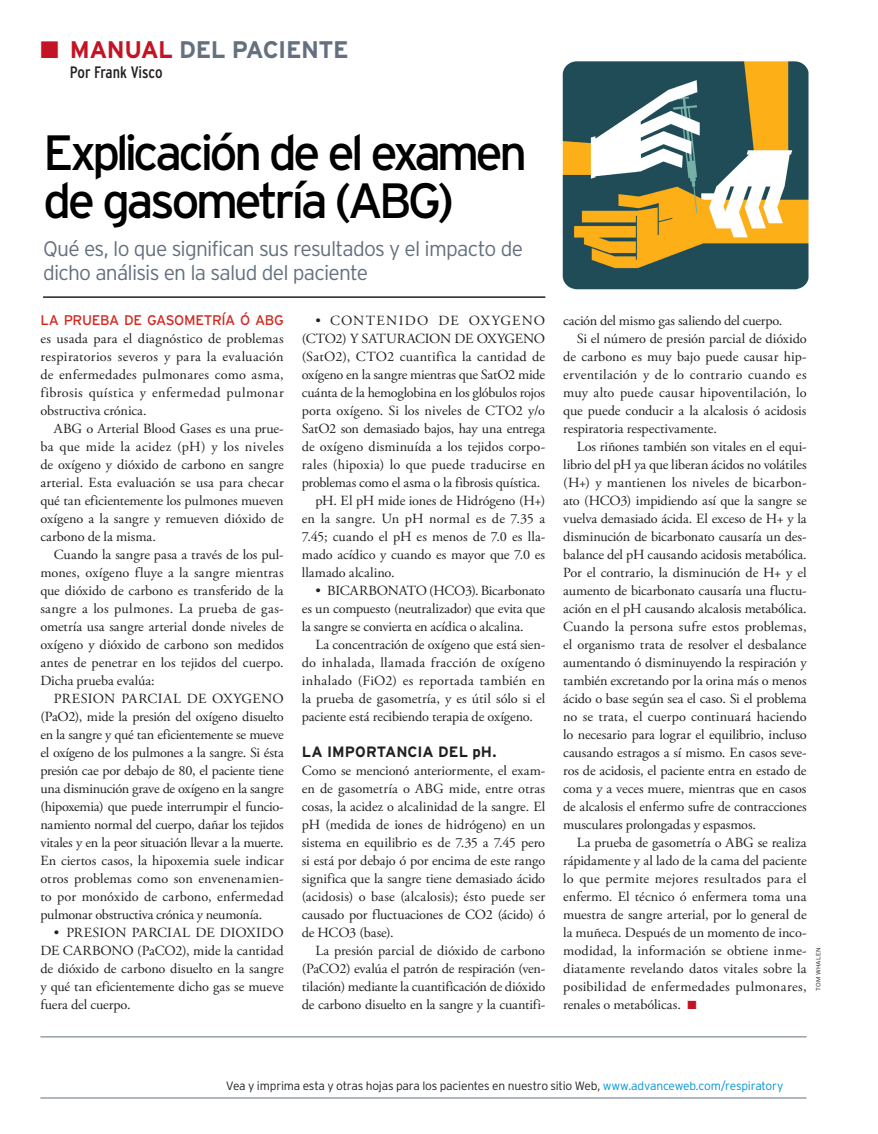
<style>
.page{position:relative;width:878px;height:1134px;background:#fff}
.page>*{position:absolute;margin:0;border:0;box-sizing:border-box;transform-origin:0 0}
.RS-departmenthead{font:49.5px/48px "Interstate";letter-spacing:-.085em;color:#000}
.t1{font:700 24px "Interstate";letter-spacing:-.02em;color:#64707e}
.RS-deptfeaturesubhea{font:300 21px/24px "Interstate";letter-spacing:-.035em;color:#64707e}
.t2{font:condensed 16.5px "Interstate";letter-spacing:-.01em;color:#231f20}
.RS-copysubhead{font:700 15px "Interstate";letter-spacing:.005em;color:#231f20}
.RS-bodycopy{font:13.95px/18px "Adobe Garamond Pro";letter-spacing:-.01em;color:#231f20;text-align:justify}
.RS-bodycopynoindent{font:13.95px/18px "Adobe Garamond Pro";letter-spacing:.02em;color:#231f20}
.RS-sidebartext{font:300 12px "Interstate";letter-spacing:-.02em;color:#231f20}
.RS-courtesy{font:300 6.15px "Interstate";color:#231f20;scale:1.11 1}
.s1{color:#c41324}
.s2{font-family:"Interstate";color:#d3271e}
.s3{color:#0094d5}
</style>
<div class="page">
<hr style="left:43px;top:296px;width:502px;height:2px;background:#231f20">
<img style="left:562px;top:61px;width:247px;height:229px">
<hr style="left:40px;top:1098px;width:766px;height:1px;background:#64707e">
<hr style="left:40px;top:1037px;width:766px;height:1px;background:#64707e">
<p class="t1" style="left:40px;top:36px;width:310px"><span class="s1">■ MANUAL</span> DEL PACIENTE</p>
<p class="t2" style="left:70px;top:63px;width:94px">Por Frank Visco</p>
<p class="RS-departmenthead" style="left:43px;top:128px;width:486px">Explicación de el examen de gasometría (ABG)</p>
<p class="RS-deptfeaturesubhea" style="left:43px;top:237px;width:481px">Qué es, lo que significan sus resultados y el impacto de dicho análisis en la salud del paciente</p>
<p class="RS-bodycopynoindent" style="left:40px;top:312px;width:245px"><span class="s2">La prueba de gasometría ó ABG<br></span>es usada para el diagnóstico de problemas respiratorios severos y para la evaluación de enfermedades pulmonares como asma, fibrosis quística y enfermedad pulmonar obstructiva crónica.</p>
<p class="RS-bodycopy" style="left:40px;top:420px;width:245px;text-indent:14px">ABG o Arterial Blood Gases es una prue&shy;ba que mide la acidez (pH) y los niveles de oxígeno y dióxido de carbono en sangre arterial. Esta evaluación se usa para checar qué tan eficientemente los pulmones mueven oxígeno a la sangre y remueven dióxido de carbono de la misma.</p>
<p class="RS-bodycopy" style="left:40px;top:546px;width:245px;text-indent:14px">Cuando la sangre pasa a través de los pul&shy;mones, oxígeno fluye a la sangre mientras que dióxido de carbono es transferido de la sangre a los pulmones. La prueba de gas&shy;ometría usa sangre arterial donde niveles de oxígeno y dióxido de carbono son medidos antes de penetrar en los tejidos del cuerpo.<br>Dicha prueba evalúa:</p>
<p class="RS-bodycopy" style="left:40px;top:690px;width:245px;text-indent:14px">PRESION PARCIAL DE OXYGENO (PaO2), mide la presión del oxígeno disuelto en la sangre y qué tan eficientemente se mueve el oxígeno de los pulmones a la sangre. Si ésta presión cae por debajo de 80, el paciente tiene una disminución grave de oxígeno en la sangre (hipoxemia) que puede interrumpir el funcio&shy;namiento normal del cuerpo, dañar los tejidos vitales y en la peor situación llevar a la muerte.<br>En ciertos casos, la hipoxemia suele indicar otros problemas como son envenenamien&shy;to por monóxido de carbono, enfermedad pulmonar obstructiva crónica y neumonía.</p>
<p class="RS-bodycopy" style="left:40px;top:924px;width:245px;text-indent:14px">• PRESION PARCIAL DE DIOXIDO DE CARBONO (PaCO2), mide la cantidad de dióxido de carbono disuelto en la sangre y qué tan eficientemente dicho gas se mueve fuera del cuerpo.</p>
<p class="RS-bodycopy" style="left:302px;top:312px;width:245px;text-indent:14px">• CONTENIDO DE OXYGENO (CTO2) Y SATURACION DE OXYGENO (SatO2), CTO2 cuantifica la cantidad de oxígeno en la sangre mientras que SatO2 mide cuánta de la hemoglobina en los glóbulos rojos porta oxígeno. Si los niveles de CTO2 y/o SatO2 son demasiado bajos, hay una entrega de oxígeno disminuída a los tejidos corpo&shy;rales (hipoxia) lo que puede traducirse en problemas como el asma o la fibrosis quística.</p>
<p class="RS-bodycopy" style="left:302px;top:492px;width:245px;text-indent:14px">pH. El pH mide iones de Hidrógeno (H+) en la sangre. Un pH normal es de 7.35 a 7.45; cuando el pH es menos de 7.0 es lla&shy;mado acídico y cuando es mayor que 7.0 es llamado alcalino.</p>
<p class="RS-bodycopy" style="left:302px;top:582px;width:245px;text-indent:14px">• BICARBONATO(HCO3).Bicarbonato es un compuesto (neutralizador) que evita que la sangre se convierta en acídica o alcalina.</p>
<p class="RS-bodycopy" style="left:302px;top:636px;width:245px;text-indent:14px">La concentración de oxígeno que está sien&shy;do inhalada, llamada fracción de oxígeno inhalado (FiO2) es reportada también en la prueba de gasometría, y es útil sólo si el paciente está recibiendo terapia de oxígeno.</p>
<p class="RS-copysubhead" style="left:302px;top:743px;width:196px">LA IMPORTANCIA DEL pH.</p>
<p class="RS-bodycopy" style="left:302px;top:762px;width:245px">Como se mencionó anteriormente, el exam&shy;en de gasometría o ABG mide, entre otras cosas, la acidez o alcalinidad de la sangre. El pH (medida de iones de hidrógeno) en un sistema en equilibrio es de 7.35 a 7.45 pero si está por debajo ó por encima de este rango significa que la sangre tiene demasiado ácido (acidosis) o base (alcalosis); ésto puede ser causado por fluctuaciones de CO2 (ácido) ó de HCO3 (base).</p>
<p class="RS-bodycopy" style="left:302px;top:942px;width:245px;text-indent:14px">La presión parcial de dióxido de carbono (PaCO2) evalúa el patrón de respiración (ven&shy;tilación) mediante la cuantificación de dióxido de carbono disuelto en la sangre y la cuantifi-</p>
<p class="RS-bodycopy" style="left:563px;top:312px;width:221px">cación del mismo gas saliendo del cuerpo.</p>
<p class="RS-bodycopy" style="left:563px;top:330px;width:245px;text-indent:14px">Si el número de presión parcial de dióxido de carbono es muy bajo puede causar hip&shy;erventilación y de lo contrario cuando es muy alto puede causar hipoventilación, lo que puede conducir a la alcalosis ó acidosis respiratoria respectivamente.</p>
<p class="RS-bodycopy" style="left:563px;top:438px;width:245px;text-indent:14px">Los riñones también son vitales en el equi&shy;librio del pH ya que liberan ácidos no volátiles (H+) y mantienen los niveles de bicarbon&shy;ato (HCO3) impidiendo así que la sangre se vuelva demasiado ácida. El exceso de H+ y la disminución de bicarbonato causaría un des&shy;balance del pH causando acidosis metabólica.<br>Por el contrario, la disminución de H+ y el aumento de bicarbonato causaría una fluctu&shy;ación en el pH causando alcalosis metabólica.<br>Cuando la persona sufre estos problemas, el organismo trata de resolver el desbalance aumentando ó disminuyendo la respiración y también excretando por la orina más o menos ácido o base según sea el caso. Si el problema no se trata, el cuerpo continuará haciendo lo necesario para lograr el equilibrio, incluso causando estragos a sí mismo. En casos seve&shy;ros de acidosis, el paciente entra en estado de coma y a veces muere, mientras que en casos de alcalosis el enfermo sufre de contracciones musculares prolongadas y espasmos.</p>
<p class="RS-bodycopy" style="left:563px;top:834px;width:245px;text-indent:14px">La prueba de gasometría o ABG se realiza rápidamente y al lado de la cama del paciente lo que permite mejores resultados para el enfermo. El técnico ó enfermera toma una muestra de sangre arterial, por lo general de la muñeca. Después de un momento de inco&shy;modidad, la información se obtiene inme&shy;diatamente revelando datos vitales sobre la posibilidad de enfermedades pulmonares, renales o metabólicas. <span class="s1">■</span></p>
<p class="RS-courtesy" style="left:814px;top:991px;width:40px;rotate:-90deg">tom whalen</p>
<p class="RS-sidebartext" style="left:226px;top:1079px;width:559px">Vea y imprima esta y otras hojas para los pacientes en nuestro sitio Web, <span class="s3">www.advanceweb.com/respiratory</span></p>
</div>
